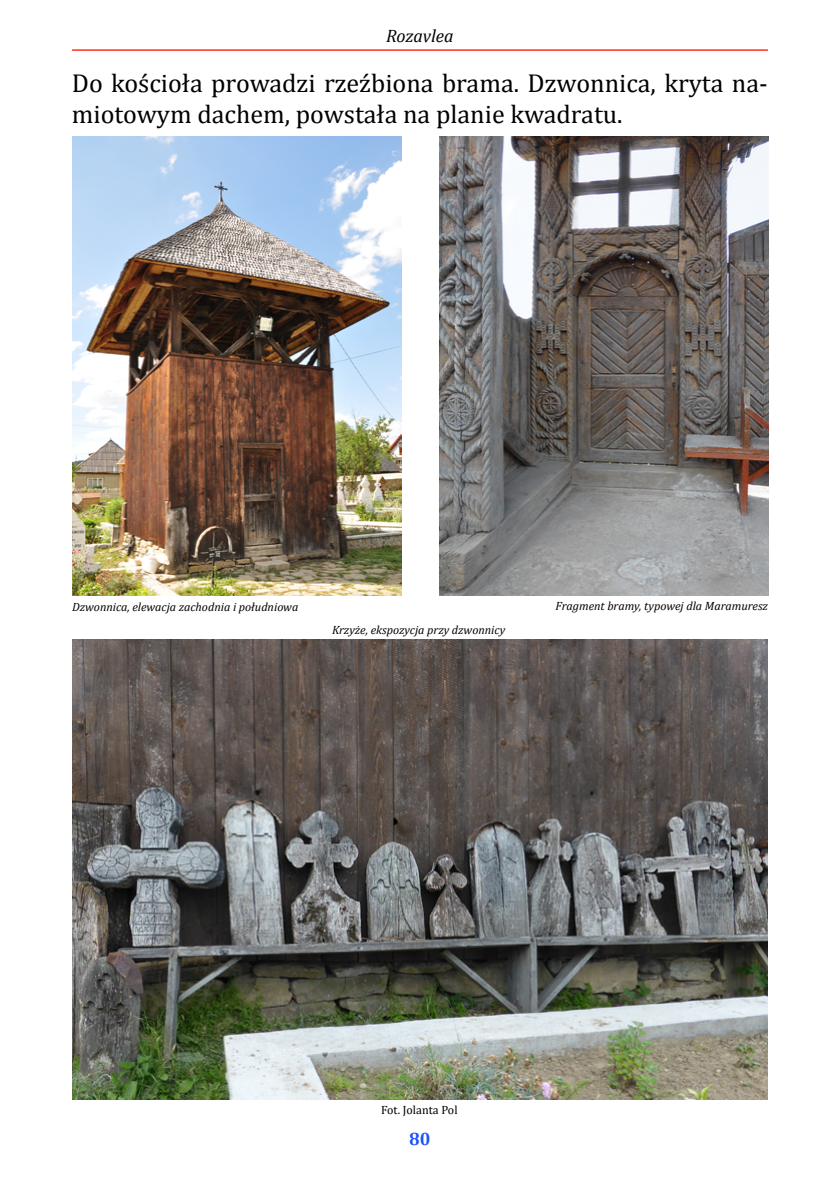
<style>
.page{position:relative;width:840px;height:1191px;background:#fff}
.page>*{position:absolute;margin:0;border:0;box-sizing:border-box;transform-origin:0 0}
.t1{font:26px/31.2px "Cambria";color:#000}
.t2{font:italic 18px "Cambria";letter-spacing:-.005em;color:#000}
.t3{font:700 18px "Cambria";color:#1a52ff}
.t4{font:italic 12px "Cambria";color:#000}
.t5{font:12px "Cambria";color:#000}
</style>
<div class="page">
<hr style="left:72px;top:49px;width:695px;height:2px;background:#ff3019">
<img style="left:439px;top:136px;width:329px;height:459px">
<img style="left:72px;top:136px;width:329px;height:459px">
<img style="left:72px;top:639px;width:695px;height:460px">
<h2 class="t2" style="left:386px;top:24px;width:69px">Rozavlea</h2>
<h1 class="t1" style="left:72px;top:68px;width:697px">Do kościoła prowadzi rzeźbiona brama. Dzwonnica, kryta na&shy;miotowym dachem, powstała na planie kwadratu.</h1>
<p class="t4" style="left:72px;top:598px;width:227px">Dzwonnica, elewacja zachodnia i południowa</p>
<p class="t4" style="left:555px;top:597px;width:214px">Fragment bramy, typowej dla Maramuresz</p>
<p class="t4" style="left:332px;top:622px;width:175px">Krzyże, ekspozycja przy dzwonnicy</p>
<p class="t5" style="left:381px;top:1103px;width:78px">Fot. Jolanta Pol</p>
<h2 class="t3" style="left:409px;top:1126px;width:23px">80</h2>
</div>
